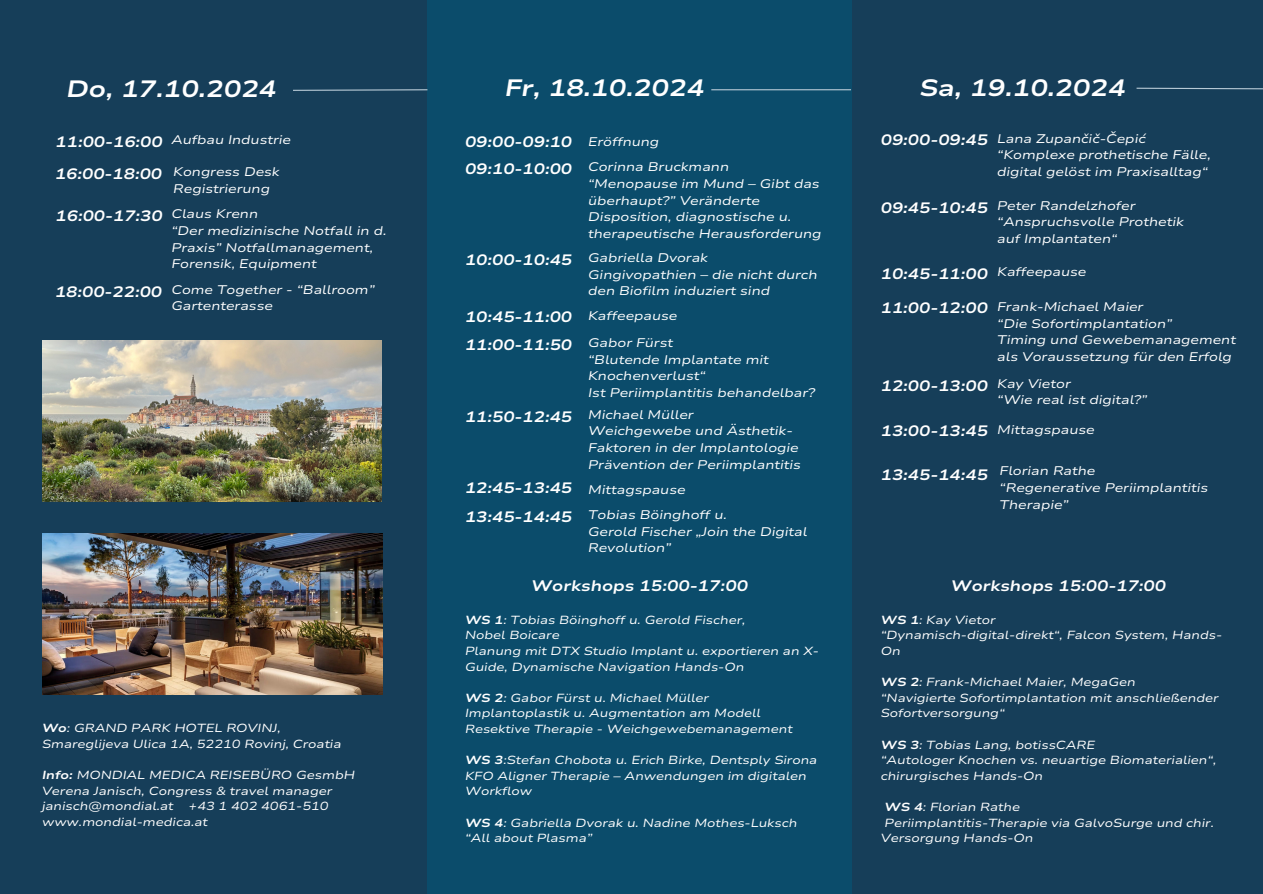
<style>
.page{position:relative;width:1263px;height:894px;background:#fff}
.page>*{position:absolute;margin:0;border:0;box-sizing:border-box;transform-origin:0 0}
.t1{font:italic 700 23.55px "Nunito Sans 10 pt Expanded";color:#fff}
.t2{font:italic 700 15.15px "Nunito Sans 10 pt Expanded";color:#fff}
.t3{font:italic 700 15px "Nunito Sans 10 pt Expanded";color:#fff}
.t4{font:italic 12.45px/16.6px "Nunito Sans 10 pt Expanded";color:#fff}
.t5{font:italic 11.7px/15.6px "Nunito Sans 10 pt Expanded";color:#fff}
.s1{font-weight:700}
</style>
<div class="page">
<div style="left:0;top:0;width:1263px;height:893px;background:#163e59"></div>
<div style="left:427px;top:0;width:425px;height:893px;background:#0b4c6b"></div>
<img style="left:42px;top:341px;width:340px;height:160px">
<svg style="left:293px;top:89px;width:135px;height:2px"></svg>
<hr style="left:711px;top:89px;width:140px;height:1px;background:#b8cad6">
<svg style="left:1136px;top:87px;width:127px;height:3px"></svg>
<img style="left:43px;top:533px;width:339px;height:161px">
<h2 class="t1" style="left:66px;top:73px;width:212px">Do, 17.10.2024</h2>
<h1 class="t1" style="left:505px;top:72px;width:201px">Fr, 18.10.2024</h1>
<h2 class="t1" style="left:919px;top:72px;width:208px">Sa, 19.10.2024</h2>
<h2 class="t3" style="left:56px;top:132px;width:109px">11:00-16:00</h2>
<h2 class="t3" style="left:881px;top:130px;width:109px">09:00-09:45</h2>
<h2 class="t3" style="left:55px;top:164px;width:109px">16:00-18:00</h2>
<p class="t3" style="left:56px;top:206px;width:109px">16:00-17:30</p>
<h2 class="t4" style="left:171px;top:132px;width:121px">Aufbau Industrie</h2>
<h2 class="t4" style="left:588px;top:133px;width:73px">Eröffnung</h2>
<p class="t3" style="left:465px;top:132px;width:109px">09:00-09:10</p>
<p class="t3" style="left:465px;top:159px;width:109px">09:10-10:00</p>
<h2 class="t4" style="left:588px;top:159px;width:142px">Corinna Bruckmann</h2>
<h2 class="t4" style="left:588px;top:175px;width:233px">“Menopause im Mund – Gibt das überhaupt?” Veränderte<br>Disposition, diagnostische u.</h2>
<h2 class="t4" style="left:588px;top:225px;width:235px">therapeutische Herausforderung</h2>
<p class="t4" style="left:173px;top:164px;width:108px">Kongress Desk</p>
<p class="t4" style="left:173px;top:180px;width:98px">Registrierung</p>
<p class="t4" style="left:171px;top:206px;width:88px">Claus Krenn</p>
<p class="t4" style="left:171px;top:222px;width:217px">“Der medizinische Notfall in d.<br>Praxis” Notfallmanagement,<br>Forensik, Equipment</p>
<p class="t3" style="left:881px;top:197px;width:109px">09:45-10:45</p>
<h2 class="t4" style="left:588px;top:249px;width:121px">Gabriella Dvorak</h2>
<h2 class="t4" style="left:588px;top:266px;width:231px">Gingivopathien – die nicht durch den Biofilm induziert sind</h2>
<p class="t3" style="left:465px;top:250px;width:109px">10:00-10:45</p>
<p class="t3" style="left:881px;top:264px;width:109px">10:45-11:00</p>
<p class="t3" style="left:881px;top:297px;width:109px">11:00-12:00</p>
<h1 class="t4" style="left:171px;top:281px;width:205px">Come Together - “Ballroom”<br>Gartenterasse</h1>
<p class="t3" style="left:55px;top:281px;width:109px">18:00-22:00</p>
<p class="t3" style="left:465px;top:306px;width:109px">10:45-11:00</p>
<p class="t3" style="left:465px;top:335px;width:109px">11:00-11:50</p>
<p class="t4" style="left:588px;top:308px;width:91px">Kaffeepause</p>
<p class="t4" style="left:588px;top:334px;width:87px">Gabor Fürst</p>
<p class="t4" style="left:588px;top:351px;width:182px">“Blutende Implantate mit<br>Knochenverlust“</p>
<p class="t4" style="left:588px;top:384px;width:228px">Ist Periimplantitis behandelbar?</p>
<p class="t3" style="left:881px;top:375px;width:109px">12:00-13:00</p>
<p class="t3" style="left:881px;top:420px;width:109px">13:00-13:45</p>
<h2 class="t3" style="left:881px;top:464px;width:109px">13:45-14:45</h2>
<p class="t4" style="left:588px;top:406px;width:107px">Michael Müller</p>
<p class="t4" style="left:588px;top:423px;width:212px">Weichgewebe und Ästhetik-<br>Faktoren in der Implantologie</p>
<p class="t4" style="left:588px;top:456px;width:214px">Prävention der Periimplantitis</p>
<p class="t3" style="left:465px;top:406px;width:109px">11:50-12:45</p>
<h2 class="t3" style="left:465px;top:478px;width:109px">12:45-13:45</h2>
<p class="t3" style="left:465px;top:506px;width:109px">13:45-14:45</p>
<p class="t4" style="left:588px;top:506px;width:140px">Tobias Böinghoff u.</p>
<p class="t4" style="left:588px;top:523px;width:221px">Gerold Fischer „Join the Digital<br>Revolution”</p>
<p class="t4" style="left:588px;top:481px;width:99px">Mittagspause</p>
<p class="t4" style="left:997px;top:130px;width:150px">Lana Zupančič-Čepić</p>
<h2 class="t4" style="left:997px;top:147px;width:215px">“Komplexe prothetische Fälle, digital gelöst im Praxisalltag“</h2>
<h1 class="t4" style="left:997px;top:197px;width:140px">Peter Randelzhofer</h1>
<h2 class="t4" style="left:997px;top:214px;width:188px">“Anspruchsvolle Prothetik auf Implantaten“</h2>
<h2 class="t4" style="left:997px;top:264px;width:91px">Kaffeepause</h2>
<h2 class="t4" style="left:997px;top:298px;width:148px">Frank-Michael Maier</h2>
<p class="t4" style="left:997px;top:315px;width:177px">“Die Sofortimplantation”</p>
<p class="t4" style="left:997px;top:331px;width:240px">Timing und Gewebemanagement als Voraussetzung für den Erfolg</p>
<h2 class="t4" style="left:997px;top:375px;width:75px">Kay Vietor</h2>
<p class="t4" style="left:997px;top:392px;width:152px">“Wie real ist digital?”</p>
<p class="t4" style="left:997px;top:422px;width:99px">Mittagspause</p>
<p class="t4" style="left:999px;top:463px;width:97px">Florian Rathe</p>
<p class="t4" style="left:999px;top:479px;width:210px">“Regenerative Periimplantitis<br>Therapie”</p>
<p class="t5" style="left:42px;top:720px;width:240px"><span class="s1">Wo</span>: GRAND PARK HOTEL ROVINJ,</p>
<p class="t5" style="left:42px;top:736px;width:301px">Smareglijeva Ulica 1A, 52210 Rovinj, Croatia</p>
<p class="t5" style="left:42px;top:767px;width:314px"><span class="s1">Info:</span> MONDIAL MEDICA REISEBÜRO GesmbH</p>
<p class="t5" style="left:42px;top:782px;width:292px">Verena Janisch, Congress &amp; travel manager</p>
<p class="t5" style="left:42px;top:798px;width:133px">janisch@mondial.at</p>
<p class="t5" style="left:189px;top:798px;width:141px">+43 1 402 4061-510</p>
<p class="t5" style="left:42px;top:814px;width:167px">www.mondial-medica.at</p>
<p class="t2" style="left:531px;top:576px;width:218px">Workshops 15:00-17:00</p>
<p class="t2" style="left:951px;top:576px;width:217px">Workshops 15:00-17:00</p>
<p class="t5" style="left:465px;top:612px;width:282px"><span class="s1">WS 1</span>: Tobias Böinghoff u. Gerold Fischer,</p>
<h2 class="t5" style="left:465px;top:627px;width:96px">Nobel Boicare</h2>
<p class="t5" style="left:465px;top:643px;width:355px">Planung mit DTX Studio Implant u. exportieren an X-<br>Guide, Dynamische Navigation Hands-On</p>
<p class="t5" style="left:465px;top:690px;width:245px"><span class="s1">WS 2</span>: Gabor Fürst u. Michael Müller</p>
<p class="t5" style="left:465px;top:705px;width:297px">Implantoplastik u. Augmentation am Modell</p>
<p class="t5" style="left:465px;top:721px;width:329px">Resektive Therapie - Weichgewebemanagement</p>
<p class="t5" style="left:465px;top:752px;width:354px"><span class="s1">WS 3</span>:Stefan Chobota u. Erich Birke, Dentsply Sirona</p>
<p class="t5" style="left:465px;top:768px;width:343px">KFO Aligner Therapie – Anwendungen im digitalen<br>Workflow</p>
<p class="t5" style="left:465px;top:814px;width:334px"><span class="s1">WS 4</span>: Gabriella Dvorak u. Nadine Mothes-Luksch</p>
<p class="t5" style="left:465px;top:830px;width:129px">“All about Plasma”</p>
<p class="t5" style="left:881px;top:612px;width:116px"><span class="s1">WS 1</span>: Kay Vietor</p>
<p class="t5" style="left:881px;top:627px;width:343px">“Dynamisch-digital-direkt“, Falcon System, Hands-<br>On</p>
<p class="t5" style="left:881px;top:674px;width:256px"><span class="s1">WS 2</span>: Frank-Michael Maier, MegaGen</p>
<p class="t5" style="left:881px;top:690px;width:339px">“Navigierte Sofortimplantation mit anschließender<br>Sofortversorgung“</p>
<p class="t5" style="left:881px;top:736px;width:216px"><span class="s1">WS 3</span>: Tobias Lang, botissCARE</p>
<p class="t5" style="left:881px;top:752px;width:337px">“Autologer Knochen vs. neuartige Biomaterialien“, chirurgisches Hands-On</p>
<p class="t5" style="left:885px;top:799px;width:137px"><span class="s1">WS 4</span>: Florian Rathe</p>
<p class="t5" style="left:881px;top:814px;width:335px;text-indent:4px">Periimplantitis-Therapie via GalvoSurge und chir.<br>Versorgung Hands-On</p>
</div>
